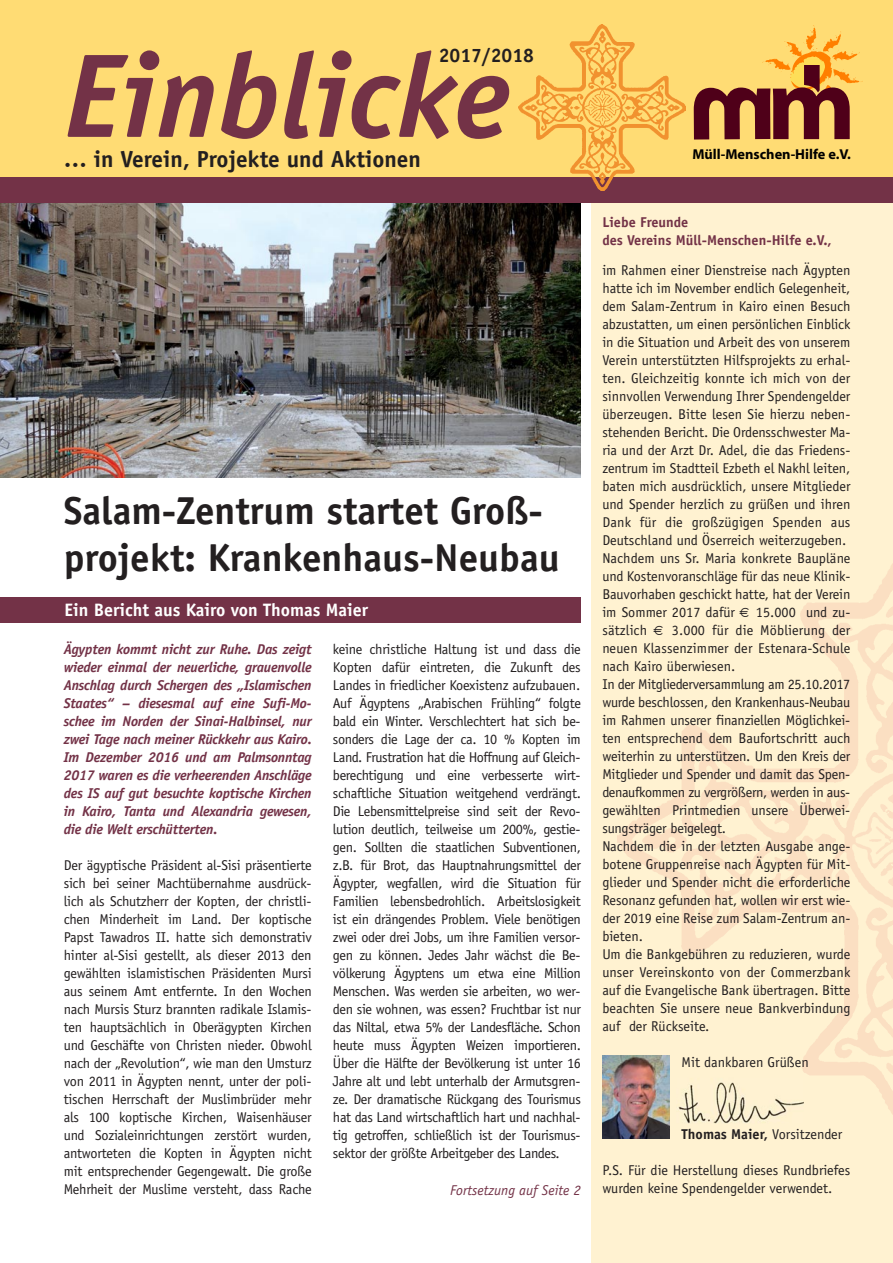
<style>
.page{position:relative;width:893px;height:1263px;background:#fff}
.page>*{position:absolute;margin:0;border:0;box-sizing:border-box;transform-origin:0 0}
.t1{font:italic 700 119.4px "Officina Sans";color:#733247}
.t2{font:700 103.2px "Myriad";color:#4f0019}
.t3{font:700 39px/46.8px "Officina Sans";color:#231f20}
.t4{font:700 23.25px "Officina Sans";color:#231f20}
.t5{font:700 19.5px "Officina Sans";color:#231f20}
.t6{font:700 18px "Officina Sans";color:#fff}
.t7{font:700 14.4px "Myriad";color:#000}
.t8{font:14.25px/18px "Officina Sans";letter-spacing:-.005em;color:#231f20}
.t9{font:italic 700 14.25px/18px "Officina Sans";letter-spacing:-.015em;color:#733247;text-align:justify}
.t10{font:700 14.25px/18px "Officina Sans";color:#733247}
.t11{font:700 14.25px "Officina Sans";color:#231f20}
.t12{font:italic 14.25px "Officina Sans";color:#733247}
.s1{font-weight:400}
</style>
<div class="page">
<div style="left:592px;top:0;width:301px;height:1263px;background:#fff2d1"></div>
<img style="left:0;top:203px;width:581px;height:274px">
<div style="left:0;top:597px;width:581px;height:26px;background:#733247"></div>
<div style="left:0;top:0;width:893px;height:184px;background:#ffdc74"></div>
<div style="left:0;top:177px;width:893px;height:26px;background:#733247"></div>
<img style="left:519px;top:24px;width:166px;height:167px">
<img style="left:676px;top:1078px;width:128px;height:46px">
<img style="left:602px;top:1055px;width:68px;height:84px">
<svg style="left:762px;top:25px;width:101px;height:78px"></svg>
<h3 class="t5" style="left:439px;top:48px;width:97px">2017/2018</h3>
<h1 class="t1" style="left:64px;top:50px;width:448px">Einblicke</h1>
<h3 class="t4" style="left:64px;top:150px;width:359px">… in Verein, Projekte und Aktionen</h3>
<h3 class="t3" style="left:64px;top:491px;width:498px">Salam-Zentrum startet Groß&shy;projekt: Krankenhaus-Neubau</h3>
<p class="t6" style="left:65px;top:603px;width:305px">Ein Bericht aus Kairo von Thomas Maier</p>
<p class="t9" style="left:64px;top:642px;width:250px">Ägypten kommt nicht zur Ruhe. Das zeigt wieder einmal der neuerliche, grauenvolle Anschlag durch Schergen des „Islamischen Staates“ – diesesmal auf eine Sufi-Mo - schee im Norden der Sinai-Halbinsel, nur zwei Tage nach meiner Rückkehr aus Kairo.<br>Im Dezember 2016 und am Palmsonntag 2017 waren es die verheerenden Anschläge des IS auf gut besuchte koptische Kirchen in Kairo, Tanta und Alexandria gewesen, die die Welt erschütterten.</p>
<p class="t8" style="left:64px;top:858px;width:250px;text-align:justify">Der ägyptische Präsident al-Sisi präsentierte sich bei seiner Machtübernahme ausdrück&shy;lich als Schutzherr der Kopten, der christli&shy;chen Minderheit im Land. Der koptische Papst Tawadros II. hatte sich demonstrativ hinter al-Sisi gestellt, als dieser 2013 den gewählten islamistischen Präsidenten Mursi aus seinem Amt entfernte. In den Wochen nach Mursis Sturz brannten radikale Isla mis - ten hauptsächlich in Oberägypten Kir chen und Geschäfte von Christen nieder. Obwohl nach der „Revolution“, wie man den Umsturz von 2011 in Ägypten nennt, unter der poli&shy;tischen Herrschaft der Muslimbrüder mehr als 100 koptische Kirchen, Waisenhäuser und Sozialeinrichtungen zerstört wurden, ant worteten die Kopten in Ägypten nicht mit entsprechender Gegengewalt. Die große Mehrheit der Muslime versteht, dass Rache</p>
<p class="t8" style="left:333px;top:642px;width:249px;text-align:justify">keine christliche Haltung ist und dass die Kopten dafür eintreten, die Zukunft des Landes in friedlicher Koexistenz aufzubauen.<br>Auf Ägyptens „Arabischen Frühling“ folgte bald ein Winter. Verschlechtert hat sich be&shy;son ders die Lage der ca. 10 % Kopten im Land. Frustration hat die Hoffnung auf Gleich - berechtigung und eine verbesserte wirt - schaft liche Situation weitgehend verdrängt.<br>Die Lebensmittelpreise sind seit der Re vo - lution deutlich, teilweise um 200%, gestie&shy;gen. Sollten die staatlichen Sub ven tio nen, z.B. für Brot, das Haupt nahrungsmittel der Ägypter, wegfallen, wird die Situation für Familien lebensbedrohlich. Arbeits losigkeit ist ein drängendes Problem. Viele benötigen zwei oder drei Jobs, um ihre Familien versor&shy;gen zu können. Jedes Jahr wächst die Be - völkerung Ägyptens um etwa eine Million Menschen. Was werden sie arbeiten, wo wer&shy;den sie wohnen, was essen? Fruchtbar ist nur das Niltal, etwa 5% der Landesfläche. Schon heute muss Ägypten Weizen importieren.<br>Über die Hälfte der Bevölkerung ist unter 16<br>Jahre alt und lebt unterhalb der Ar muts gren - ze. Der dramatische Rückgang des Touris mus hat das Land wirtschaftlich hart und nach hal&shy;tig getroffen, schließlich ist der Tourismus - sektor der größte Arbeitgeber des Landes.</p>
<p class="t12" style="left:450px;top:1184px;width:132px">Fortsetzung auf Seite 2</p>
<h2 class="t2" style="left:767px;top:66px;width:90px">m</h2>
<p class="t7" style="left:692px;top:149px;width:160px">Müll-Menschen-Hilfe e.V.</p>
<p class="t10" style="left:602px;top:215px;width:231px">Liebe Freunde<br>des Vereins Müll-Menschen-Hilfe e.V.,</p>
<p class="t8" style="left:602px;top:263px;width:250px">im Rahmen einer Dienstreise nach Ägypten hatte ich im November endlich Gelegenheit, dem Salam-Zentrum in Kairo einen Besuch abzustatten, um einen persönlichen Einblick in die Situation und Arbeit des von unserem Verein unterstützten Hilfsprojekts zu erhal&shy;ten. Gleichzeitig konnte ich mich von der sinnvollen Verwendung Ihrer Spendengelder überzeugen. Bitte lesen Sie hierzu neben&shy;stehenden Bericht. Die Ordensschwester Ma&shy;ria und der Arzt Dr. Adel, die das Friedens&shy;zentrum im Stadtteil Ezbeth el Nakhl leiten, baten mich ausdrücklich, unsere Mitglieder und Spender herzlich zu grüßen und ihren Dank für die großzügigen Spenden aus Deutschland und Öserreich weiterzugeben.<br>Nachdem uns Sr. Maria konkrete Baupläne und Kostenvoranschläge für das neue Klinik-Bauvorhaben geschickt hatte, hat der Verein im Sommer 2017 dafür</p>
<p class="t8" style="left:756px;top:605px;width:96px">15.000 und zu-</p>
<p class="t8" style="left:602px;top:623px;width:250px;text-indent:69px">3.000 für die Möblierung der neuen Klassenzimmer der Estenara-Schule nach Kairo überwiesen.<br>In der Mitgliederversammlung am 25.10.2017 wurde beschlossen, den Krankenhaus-Neubau im Rahmen unserer finanziellen Möglichkei&shy;ten entsprechend dem Baufortschritt auch weiterhin zu unterstützen. Um den Kreis der Mitglieder und Spender und damit das Spen&shy;denaufkommen zu vergrößern, werden in aus&shy;gewählten Printmedien unsere Überwei&shy;sungsträger beigelegt.<br>Nachdem die in der letzten Ausgabe ange&shy;botene Gruppenreise nach Ägypten für Mit&shy;glieder und Spender nicht die erforderliche Resonanz gefunden hat, wollen wir erst wie&shy;der 2019 eine Reise zum Salam-Zentrum an&shy;bieten.<br>Um die Bankgebühren zu reduzieren, wurde unser Vereinskonto von der Commerzbank auf die Evangelische Bank übertragen. Bitte beachten Sie unsere neue Bankverbindung auf der Rückseite.</p>
<p class="t8" style="left:682px;top:1055px;width:129px">Mit dankbaren Grüßen</p>
<p class="t8" style="left:602px;top:623px;width:46px">sätzlich</p>
<p class="t11" style="left:682px;top:1129px;width:162px">Thomas Maier, <span class="s1">Vorsitzender</span></p>
<p class="t8" style="left:602px;top:1163px;width:250px">P.S. Für die Herstellung dieses Rundbriefes wurden keine Spendengelder verwendet.</p>
</div>
